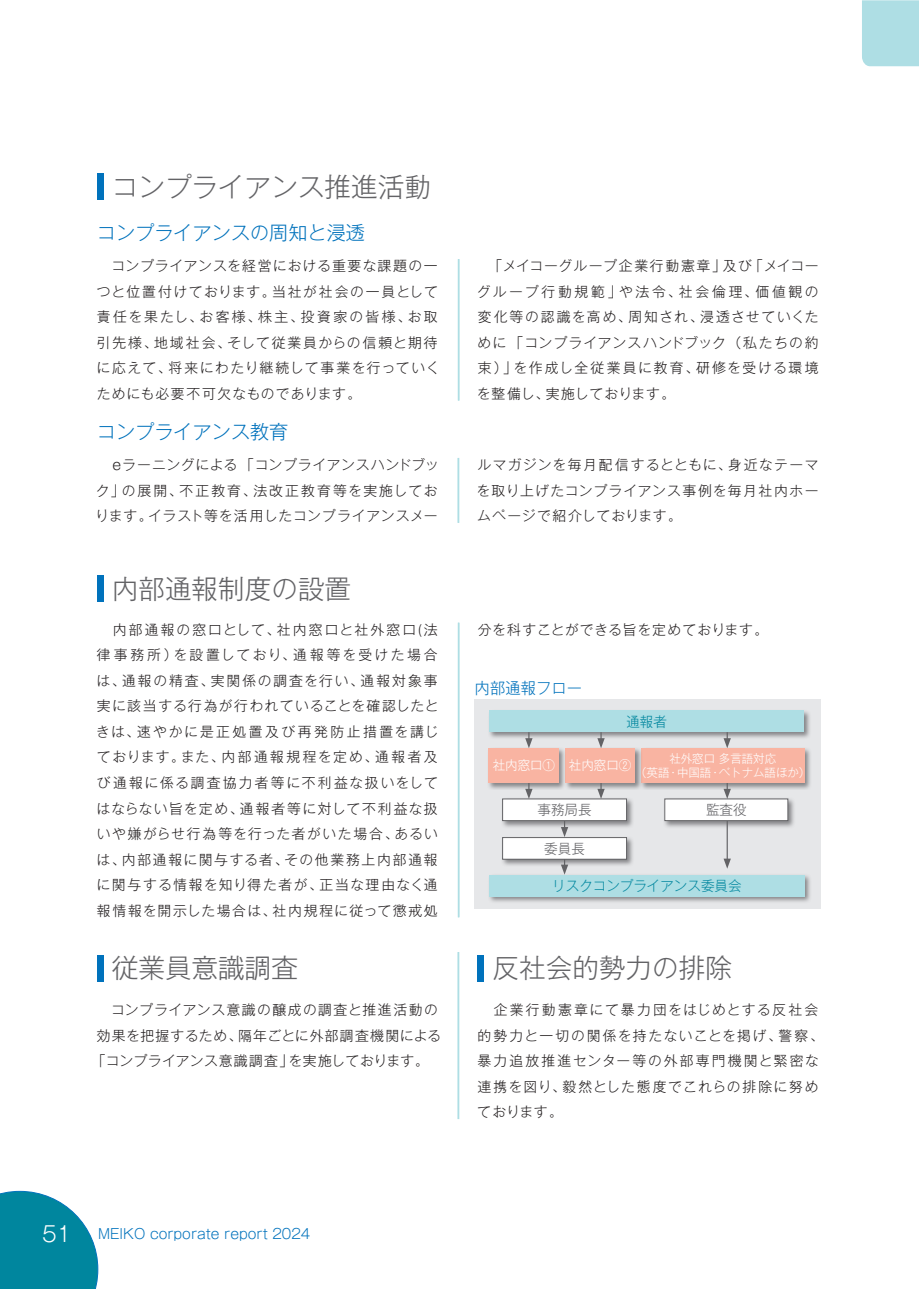
<style>
.page{position:relative;width:919px;height:1289px;background:#fff}
.page>*{position:absolute;margin:0;border:0;box-sizing:border-box;transform-origin:0 0}
.t1{font:300 26.55px "Gothic MB101 Pr 6 N";color:#636366}
.t2{font:300 21.3px "Gothic MB101 Pr 6 N";color:#fff}
.t3{font:300 19.2px "Gothic MB101 Pr 6 N";color:#0072bc}
.t4{font:300 15.75px "Gothic MB101 Pr 6 N";color:#0072bc}
.t5{font:300 13.8px/25.5px "Gothic MB101 Pr 6 N";letter-spacing:.09em;color:#231f20;text-align:justify}
.t6{font:300 13.8px/25.5px "Gothic MB101 Pr 6 N";letter-spacing:.12em;color:#231f20}
.t7{font:300 13.8px "Gothic MB101 Pr 6 N";letter-spacing:.06em;color:#231f20}
.t8{font:300 13.8px "Gothic MB101 Pr 6 N";letter-spacing:.04em;color:#231f20}
.t9{font:300 13.8px "Gothic MB101 Pr 6 N";color:#0072bc}
.t10{font:300 13.8px "Gothic MB101 Pr 6 N";letter-spacing:.045em;color:#231f20}
.t11{font:300 13.8px "Gothic MB101 Pr 6 N";color:#00869e}
.t12{font:300 13.8px "Gothic MB101 Pr 6 N";color:#636366}
.t13{font:300 12.75px "Gothic MB101 Pr 6 N";color:#fff}
.t14{font:300 11.7px/14px "Gothic MB101 Pr 6 N";color:#fff;text-align:center}
</style>
<div class="page">
<div style="left:474px;top:699px;width:346px;height:209px;background:#e6e7e9"></div>
<svg style="left:525px;top:739px;width:7px;height:7px"></svg>
<svg style="left:597px;top:739px;width:7px;height:7px"></svg>
<svg style="left:724px;top:739px;width:6px;height:7px"></svg>
<svg style="left:525px;top:790px;width:7px;height:6px"></svg>
<svg style="left:598px;top:790px;width:6px;height:6px"></svg>
<svg style="left:561px;top:828px;width:7px;height:7px"></svg>
<svg style="left:562px;top:867px;width:6px;height:6px"></svg>
<hr style="left:726px;top:820px;width:1px;height:41px;background:#636366">
<svg style="left:723px;top:858px;width:7px;height:10px"></svg>
<svg style="left:724px;top:790px;width:6px;height:6px"></svg>
<hr style="left:458px;top:622px;width:1px;height:295px;background:#aedee4">
<hr style="left:457px;top:458px;width:2px;height:65px;background:#aedee4">
<hr style="left:457px;top:952px;width:2px;height:166px;background:#aedee4">
<hr style="left:458px;top:259px;width:1px;height:141px;background:#aedee4">
<div style="left:487px;top:873px;width:325px;height:30px;background:#636366;opacity:.75"></div>
<div style="left:489px;top:874px;width:315px;height:22px;background:#aedee4"></div>
<div style="left:500px;top:835px;width:134px;height:32px;background:#636366;opacity:.75"></div>
<div style="left:502px;top:837px;width:124px;height:22px;background:#fff"></div>
<div style="left:502px;top:837px;width:125px;height:22px;border:1px solid #636366"></div>
<div style="left:662px;top:796px;width:133px;height:32px;background:#636366;opacity:.75"></div>
<div style="left:664px;top:799px;width:123px;height:21px;background:#fff"></div>
<div style="left:664px;top:798px;width:124px;height:23px;border:1px solid #636366"></div>
<div style="left:500px;top:796px;width:134px;height:32px;background:#636366;opacity:.75"></div>
<div style="left:502px;top:799px;width:124px;height:21px;background:#fff"></div>
<div style="left:502px;top:798px;width:125px;height:23px;border:1px solid #636366"></div>
<div style="left:639px;top:746px;width:173px;height:44px;background:#636366;opacity:.75"></div>
<div style="left:640px;top:748px;width:164px;height:34px;background:#f9b4a2"></div>
<div style="left:563px;top:746px;width:79px;height:44px;background:#636366;opacity:.75"></div>
<div style="left:565px;top:748px;width:70px;height:34px;background:#f9b4a2"></div>
<div style="left:487px;top:746px;width:79px;height:44px;background:#636366;opacity:.75"></div>
<div style="left:489px;top:748px;width:70px;height:34px;background:#f9b4a2"></div>
<div style="left:487px;top:709px;width:324px;height:30px;background:#636366;opacity:.75"></div>
<div style="left:489px;top:710px;width:315px;height:22px;background:#aedee4"></div>
<div style="left:97px;top:173px;width:6px;height:27px;background:#0072bc"></div>
<div style="left:97px;top:575px;width:6px;height:27px;background:#0072bc"></div>
<div style="left:97px;top:954px;width:6px;height:27px;background:#0072bc"></div>
<div style="left:477px;top:955px;width:7px;height:26px;background:#0072bc"></div>
<div style="left:862px;top:0;width:56px;height:66px;background:#aedee4"></div>
<svg style="left:0;top:1191px;width:98px;height:97px"></svg>
<h1 class="t1" style="left:112px;top:164px;width:320px">コンプライアンス推進活動</h1>
<h3 class="t3" style="left:97px;top:217px;width:269px">コンプライアンスの周知と浸透</h3>
<p class="t5" style="left:96px;top:252px;width:345px;text-align:left">　コンプライアンスを経営における重要な課題の一つと位置付けております。当社が社会の一員として責任を果たし、お客様、株主、投資家の皆様、お取引先様、地域社会、そして従業員からの信頼と期待に応えて、将来にわたり継続して事業を行っていくためにも必要不可欠なものであります。</p>
<p class="t5" style="left:476px;top:252px;width:343px">　「メイコーグループ企業行動憲章」及び「メイコーグループ行動規範」や法令、社会倫理、価値観の変化等の認識を高め、周知され、浸透させていくために「コンプライアンスハンドブック（私たちの約束）」を作成し全従業員に教育、研修を受ける環境を整備し、実施しております。</p>
<h3 class="t3" style="left:97px;top:415px;width:193px">コンプライアンス教育</h3>
<p class="t5" style="left:95px;top:451px;width:345px">　eラーニングによる「コンプライアンスハンドブック」の展開、不正教育、法改正教育等を実施しております。イラスト等を活用したコンプライアンスメー</p>
<p class="t5" style="left:476px;top:451px;width:343px">ルマガジンを毎月配信するとともに、身近なテーマを取り上げたコンプライアンス事例を毎月社内ホームページで紹介しております。</p>
<h1 class="t1" style="left:112px;top:567px;width:241px">内部通報制度の設置</h1>
<p class="t5" style="left:96px;top:615px;width:344px">　内部通報の窓口として、社内窓口と社外窓口(法律事務所）を設置しており、通報等を受けた場合は、通報の精査、実関係の調査を行い、通報対象事実に該当する行為が行われていることを確認したときは、速やかに是正処置及び再発防止措置を講じております。また、内部通報規程を定め、通報者及び通報に係る調査協力者等に不利益な扱いをしてはならない旨を定め、通報者等に対して不利益な扱いや嫌がらせ行為等を行った者がいた場合、あるいは、内部通報に関与する者、その他業務上内部通報に関与する情報を知り得た者が、正当な理由なく通報情報を開示した場合は、社内規程に従って懲戒処</p>
<p class="t10" style="left:477px;top:618px;width:292px">分を科すことができる旨を定めております。</p>
<p class="t4" style="left:474px;top:675px;width:109px">内部通報フロー</p>
<p class="t11" style="left:626px;top:710px;width:42px">通報者</p>
<p class="t14" style="left:635px;top:750px;width:177px">社外窓口 多言語対応<br>（英語・中国語・ベトナム語ほか）</p>
<p class="t13" style="left:492px;top:755px;width:140px">社内窓口① 社内窓口②</p>
<p class="t12" style="left:537px;top:798px;width:56px">事務局長</p>
<p class="t12" style="left:706px;top:798px;width:42px">監査役</p>
<p class="t12" style="left:544px;top:837px;width:42px">委員長</p>
<p class="t11" style="left:552px;top:874px;width:191px">リスクコンプライアンス委員会</p>
<h1 class="t1" style="left:112px;top:946px;width:188px">従業員意識調査</h1>
<h1 class="t1" style="left:492px;top:946px;width:241px">反社会的勢力の排除</h1>
<p class="t5" style="left:97px;top:996px;width:342px">　コンプライアンス意識の醸成の調査と推進活動の</p>
<p class="t7" style="left:97px;top:1024px;width:346px">効果を把握するため、隔年ごとに外部調査機関による</p>
<p class="t8" style="left:92px;top:1049px;width:339px">「コンプライアンス意識調査」を実施しております。</p>
<p class="t6" style="left:477px;top:996px;width:348px">　企業行動憲章にて暴力団をはじめとする反社会的勢力と一切の関係を持たないことを掲げ、警察、暴力追放推進センター等の外部専門機関と緊密な連携を図り、毅然とした態度でこれらの排除に努めております。</p>
<h2 class="t2" style="left:42px;top:1216px;width:31px">51</h2>
<p class="t9" style="left:98px;top:1222px;width:214px">MEIKO corporate report 2024</p>
</div>
